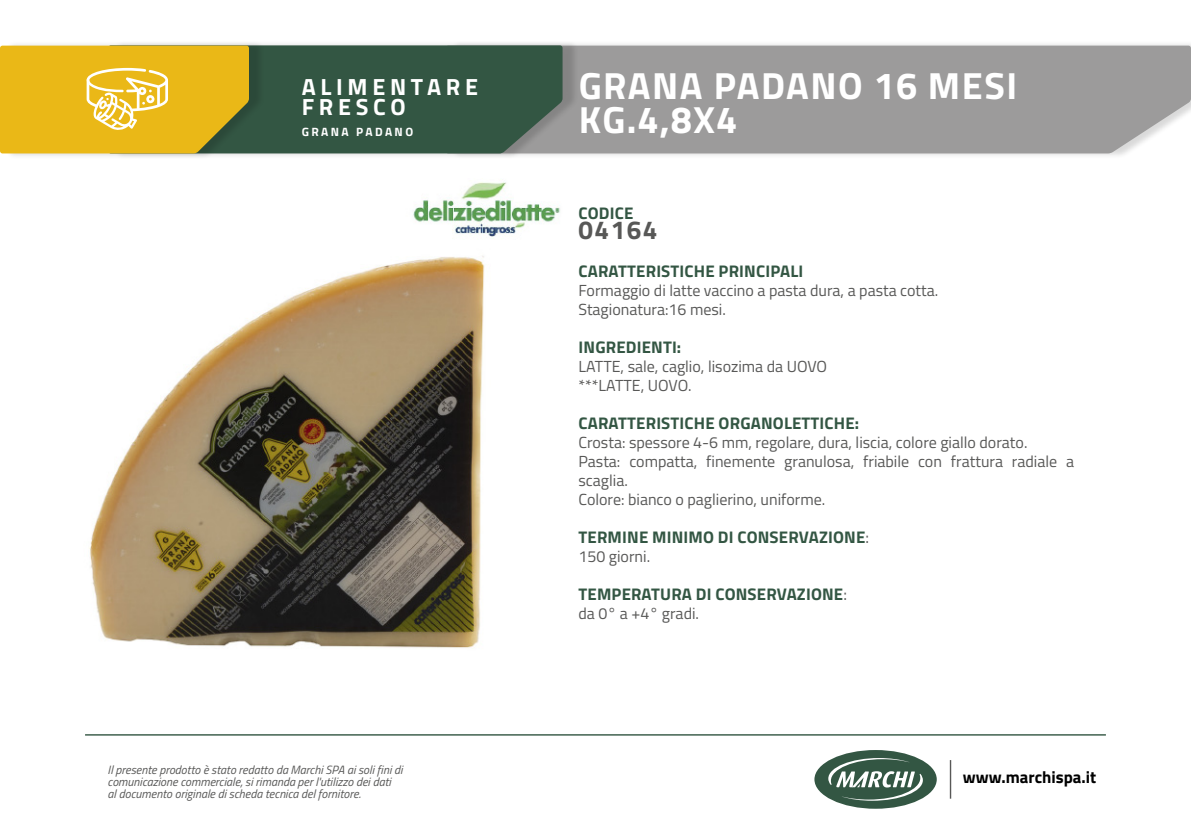
<style>
.page{position:relative;width:1191px;height:840px;background:#fff}
.page>*{position:absolute;margin:0;border:0;box-sizing:border-box;transform-origin:0 0}
.t1{font:700 37.8px/34.2px "Titillium Web";letter-spacing:.04em;color:#fff}
.t2{font:700 26px "Titillium Web";letter-spacing:.06em;color:#585857}
.t3{font:700 23.4px "Titillium Web";letter-spacing:.2em;color:#fff}
.t4{font:700 16.8px "Titillium Web";letter-spacing:.01em;color:#335643}
.t5{font:700 16.8px "Titillium Web";color:#000}
.t6{font:16px/19px "Titillium Web";color:#585857}
.t7{font:italic 12px/12px "Titillium Web";color:#585857}
.t8{font:700 12px "Titillium Web";letter-spacing:.2em;color:#fff}
.s1{font-weight:400;color:#585857}
</style>
<div class="page">
<hr style="left:949px;top:759px;width:2px;height:39px;background:#585857">
<div style="left:814px;top:749px;width:122px;height:59px;background:#335643;border-radius:50%"></div>
<svg style="left:828px;top:757px;width:95px;height:43px"></svg>
<hr style="left:85px;top:733px;width:1021px;height:2px;background:#335643">
<div style="left:450px;top:40px;width:741px;height:119px;background:#000;opacity:.15"></div>
<div style="left:578px;top:46px;width:613px;height:107px;background:#9c9b9b"></div>
<div style="left:113px;top:40px;width:465px;height:119px;background:#000;opacity:.15"></div>
<div style="left:265px;top:45px;width:297px;height:108px;background:#335643"></div>
<div style="left:5px;top:40px;width:260px;height:119px;background:#000;opacity:.15"></div>
<svg style="left:0;top:46px;width:249px;height:107px;background:#e2b626"></svg>
<img style="left:89px;top:258px;width:396px;height:390px">
<img style="left:401px;top:157px;width:161px;height:101px">
<p class="t3" style="left:302px;top:69px;width:178px">ALIMENTARE</p>
<p class="t3" style="left:302px;top:88px;width:105px">FRESCO</p>
<p class="t8" style="left:302px;top:122px;width:113px">GRANA PADANO</p>
<p class="t7" style="left:108px;top:762px;width:296px">Il presente prodotto è stato redatto da Marchi SPA ai soli fini di comunicazione commerciale, si rimanda per l'utilizzo dei dati<br>al documento originale di scheda tecnica del fornitore.</p>
<p class="t1" style="left:578px;top:66px;width:440px">GRANA PADANO 16 MESI<br>KG.4,8X4</p>
<p class="t4" style="left:578px;top:200px;width:56px">CODICE</p>
<p class="t2" style="left:578px;top:209px;width:81px">04164</p>
<p class="t4" style="left:578px;top:258px;width:226px">CARATTERISTICHE PRINCIPALI</p>
<p class="t6" style="left:578px;top:280px;width:361px">Formaggio di latte vaccino a pasta dura, a pasta cotta.</p>
<p class="t6" style="left:578px;top:299px;width:149px">Stagionatura:16 mesi.</p>
<p class="t4" style="left:578px;top:334px;width:104px">INGREDIENTI:</p>
<p class="t6" style="left:578px;top:356px;width:250px">LATTE, sale, caglio, lisozima da UOVO</p>
<p class="t6" style="left:578px;top:375px;width:115px">***LATTE, UOVO.</p>
<p class="t4" style="left:578px;top:410px;width:282px">CARATTERISTICHE ORGANOLETTICHE:</p>
<p class="t6" style="left:578px;top:432px;width:450px">Crosta: spessore 4-6 mm, regolare, dura, liscia, colore giallo dorato.</p>
<p class="t6" style="left:578px;top:451px;width:497px">Pasta: compatta, finemente granulosa, friabile con frattura radiale a scaglia.</p>
<p class="t6" style="left:578px;top:489px;width:248px">Colore: bianco o paglierino, uniforme.</p>
<p class="t4" style="left:578px;top:524px;width:292px">TERMINE MINIMO DI CONSERVAZIONE<span class="s1">:</span></p>
<p class="t6" style="left:578px;top:546px;width:73px">150 giorni.</p>
<p class="t4" style="left:578px;top:581px;width:270px">TEMPERATURA DI CONSERVAZIONE<span class="s1">:</span></p>
<p class="t6" style="left:578px;top:603px;width:122px">da 0° a +4° gradi.</p>
<p class="t5" style="left:963px;top:764px;width:135px">www.marchispa.it</p>
</div>
